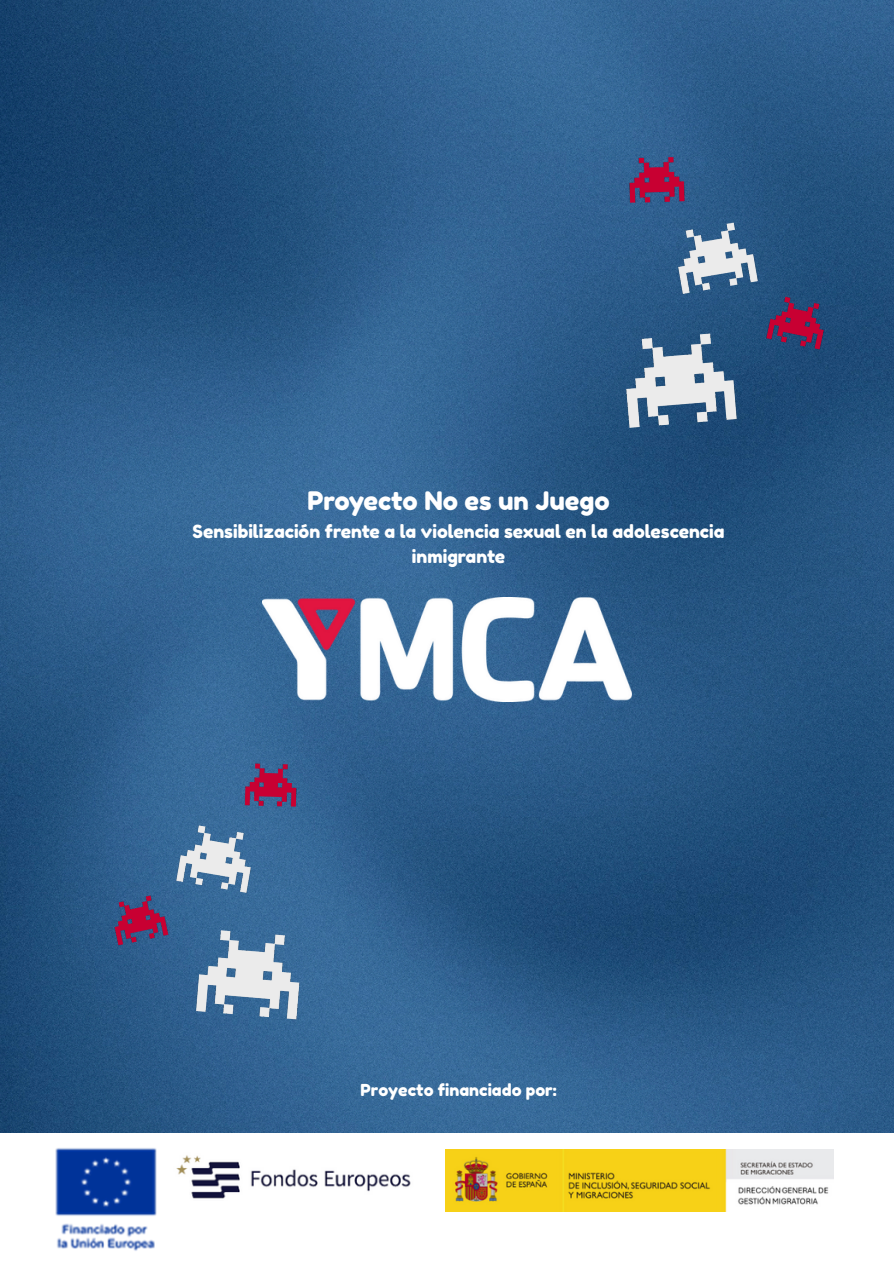
<style>
.page{position:relative;width:894px;height:1264px;background:#fff}
.page>*{position:absolute;margin:0;border:0;box-sizing:border-box;transform-origin:0 0}
.t1{font:25.5px "Fredoka One";color:#fff}
.t2{font:18px/24.8px "Fredoka One";color:#fff;text-align:center}
.t3{font:16.5px "Fredoka One";color:#fff}
</style>
<div class="page">
<img style="left:0;top:0;width:893px;height:1132px">
<img style="left:105px;top:754px;width:204px;height:274px">
<img style="left:617px;top:147px;width:216px;height:291px">
<img style="left:55px;top:1148px;width:102px;height:103px">
<img style="left:176px;top:1155px;width:235px;height:44px">
<img style="left:446px;top:1149px;width:387px;height:62px">
<img style="left:262px;top:597px;width:369px;height:104px">
<h1 class="t1" style="left:307px;top:485px;width:304px">Proyecto No es un Juego</h1>
<p class="t2" style="left:192px;top:519px;width:533px">Sensibilización frente a la violencia sexual en la adolescencia inmigrante</p>
<p class="t3" style="left:360px;top:1080px;width:198px">Proyecto financiado por:</p>
</div>
